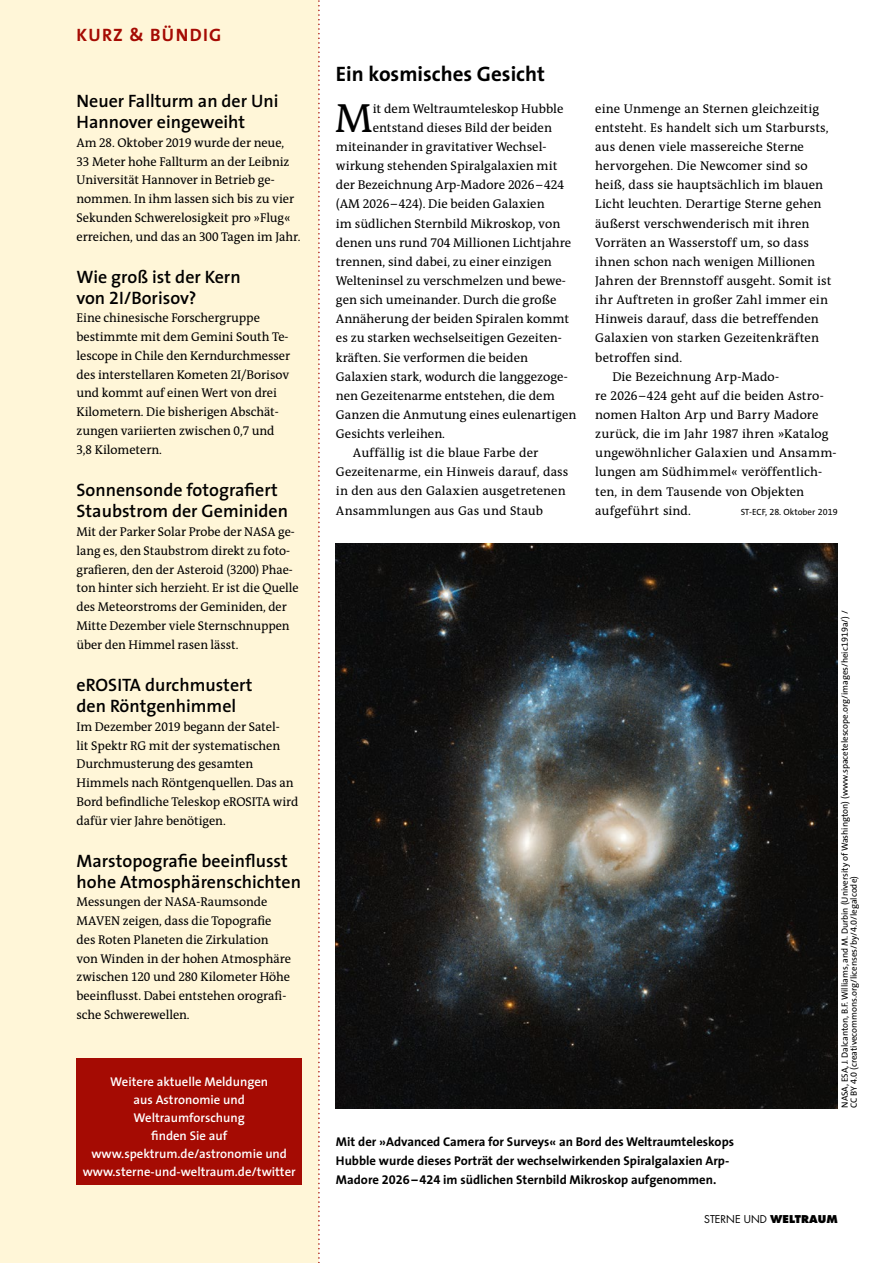
<style>
.page{position:relative;width:893px;height:1263px;background:#fff}
.page>*{position:absolute;margin:0;border:0;box-sizing:border-box;transform-origin:0 0}
.t1{font:41.1px "The Antiqua B5";color:#000}
.t2{font:700 21px "The Sans";color:#000}
.t3{font:600 18px/21px "The Sans";color:#000}
.t4{font:700 18px "The Sans";letter-spacing:.07em;color:#a50b03}
.t5{font:12.75px/18.8px "The Antiqua B5";letter-spacing:-.005em;color:#000}
.t6{font:700 12.75px/19.2px "The Sans";color:#000}
.t7{font:600 12.75px/18px "The Sans";color:#fff;text-align:center}
.t8{font:12.75px "The Antiqua B5";letter-spacing:.015em;color:#000}
.t9{font:10.5px "Futura";color:#000}
.t10{font:9px/9px "The Sans";color:#000}
.s1{font-family:"The Antiqua B5 c Caps"}
.s2{font-family:"The Sans Semi Bold Expert";font-weight:400}
.s3{font-family:"The Sans Expert"}
.s4{font-family:"The Sans Bold Expert";font-weight:400}
.s5{font-weight:800}
</style>
<div class="page">
<div style="left:0;top:0;width:319px;height:1263px;background:#fff6d8"></div>
<svg style="left:318px;top:0;width:2px;height:1263px"></svg>
<div style="left:77px;top:1058px;width:225px;height:126px;background:#a50b03"></div>
<img style="left:336px;top:543px;width:501px;height:565px">
<h3 class="t4" style="left:77px;top:24px;width:146px">KURZ &amp; BÜNDIG</h3>
<h3 class="t3" style="left:77px;top:91px;width:203px">Neuer Fallturm an der Uni<br>Hannover eingeweiht</h3>
<p class="t5" style="left:77px;top:134px;width:226px">Am <span class="s1">28</span>. Oktober <span class="s1">2019</span> wurde der neue,<br><span class="s1">33</span> Meter hohe Fallturm an der Leibniz Universität Hannover in Betrieb ge&shy;nommen. In ihm lassen sich bis zu vier Sekunden Schwerelosigkeit pro »Flug« erreichen, und das an <span class="s1">300</span> Tagen im Jahr.</p>
<h3 class="t3" style="left:77px;top:266px;width:166px">Wie groß ist der Kern von <span class="s2">2</span>I/Borisov?</h3>
<p class="t5" style="left:77px;top:309px;width:215px">Eine chinesische Forschergruppe bestimmte mit dem Gemini South Te&shy;lescope in Chile den Kerndurchmesser des interstellaren Kometen <span class="s1">2</span>I/Borisov und kommt auf einen Wert von drei Kilometern. Die bisherigen Abschät&shy;zungen variierten zwischen <span class="s1">0</span>,<span class="s1">7</span> und <span class="s1">3</span>,<span class="s1">8</span> Kilometern.</p>
<h3 class="t3" style="left:77px;top:480px;width:213px">Sonnensonde fotografiert<br>Staubstrom der Geminiden</h3>
<p class="t5" style="left:77px;top:523px;width:224px">Mit der Parker Solar Probe der NASA ge&shy;lang es, den Staubstrom direkt zu foto&shy;grafieren, den der Asteroid (<span class="s1">3200</span>) Phae&shy;ton hinter sich herzieht. Er ist die Quelle des Meteorstroms der Geminiden, der Mitte Dezember viele Sternschnuppen über den Himmel rasen lässt.</p>
<h3 class="t3" style="left:77px;top:675px;width:178px">eROSITA durchmustert den Röntgenhimmel</h3>
<p class="t5" style="left:77px;top:718px;width:223px">Im Dezember <span class="s1">2019</span> begann der Satel-<br>lit Spektr RG mit der systematischen Durchmusterung des gesamten Himmels nach Röntgenquellen. Das an Bord befindliche Teleskop eROSITA wird dafür vier Jahre benötigen.</p>
<h3 class="t3" style="left:77px;top:850px;width:226px">Marstopografie beeinflusst hohe Atmosphärenschichten</h3>
<p class="t5" style="left:77px;top:893px;width:216px">Messungen der NASA-Raumsonde MAVEN zeigen, dass die Topografie des Roten Planeten die Zirkulation von Winden in der hohen Atmosphäre zwischen <span class="s1">120</span> und <span class="s1">280</span> Kilometer Höhe beeinflusst. Dabei entstehen orografi&shy;sche Schwerewellen.</p>
<p class="t7" style="left:83px;top:1073px;width:215px">Weitere aktuelle Meldungen<br>aus Astronomie und<br>Weltraumforschung<br>finden Sie auf www.spektrum.de/astronomie und www.sterne-und-weltraum.de/twitter</p>
<h2 class="t2" style="left:336px;top:61px;width:211px">Ein kosmisches Gesicht</h2>
<h1 class="t1" style="left:335px;top:97px;width:40px">M</h1>
<p class="t5" style="left:373px;top:100px;width:192px">it dem Weltraumteleskop Hubble</p>
<p class="t5" style="left:373px;top:119px;width:181px">entstand dieses Bild der beiden</p>
<p class="t5" style="left:336px;top:138px;width:212px">miteinander in gravitativer Wechsel-</p>
<p class="t5" style="left:336px;top:157px;width:223px">wirkung stehenden Spiralgalaxien mit</p>
<p class="t5" style="left:336px;top:176px;width:230px">der Bezeichnung Arp-Madore <span class="s1">2026</span>–<span class="s1">424</span></p>
<p class="t5" style="left:336px;top:195px;width:210px">(AM <span class="s1">2026</span>–<span class="s1">424</span>). Die beiden Galaxien</p>
<p class="t5" style="left:336px;top:214px;width:226px">im südlichen Sternbild Mikroskop, von</p>
<p class="t5" style="left:336px;top:234px;width:237px">denen uns rund <span class="s1">704</span> Millionen Lichtjahre</p>
<p class="t5" style="left:336px;top:253px;width:217px">trennen, sind dabei, zu einer einzigen</p>
<p class="t5" style="left:336px;top:272px;width:231px">Welteninsel zu verschmelzen und bewe-</p>
<p class="t5" style="left:336px;top:291px;width:222px">gen sich umeinander. Durch die große</p>
<p class="t5" style="left:336px;top:310px;width:235px">Annäherung der beiden Spiralen kommt</p>
<p class="t5" style="left:336px;top:329px;width:226px">es zu starken wechselseitigen Gezeiten-</p>
<p class="t5" style="left:336px;top:348px;width:194px">kräften. Sie verformen die beiden</p>
<p class="t5" style="left:336px;top:367px;width:233px">Galaxien stark, wodurch die langgezoge-</p>
<p class="t5" style="left:336px;top:387px;width:220px">nen Gezeitenarme entstehen, die dem</p>
<p class="t5" style="left:336px;top:406px;width:242px">Ganzen die Anmutung eines eulenartigen</p>
<p class="t5" style="left:336px;top:425px;width:111px">Gesichts verleihen.</p>
<p class="t5" style="left:353px;top:444px;width:187px">Auffällig ist die blaue Farbe der</p>
<p class="t5" style="left:336px;top:463px;width:234px">Gezeitenarme, ein Hinweis darauf, dass</p>
<p class="t5" style="left:336px;top:482px;width:231px">in den aus den Galaxien ausgetretenen</p>
<p class="t5" style="left:336px;top:501px;width:209px">Ansammlungen aus Gas und Staub</p>
<p class="t5" style="left:595px;top:100px;width:225px">eine Unmenge an Sternen gleichzeitig</p>
<p class="t5" style="left:595px;top:119px;width:235px">entsteht. Es handelt sich um Starbursts,</p>
<p class="t5" style="left:595px;top:138px;width:210px">aus denen viele massereiche Sterne</p>
<p class="t5" style="left:595px;top:157px;width:214px">hervorgehen. Die Newcomer sind so</p>
<p class="t5" style="left:595px;top:176px;width:229px">heiß, dass sie hauptsächlich im blauen</p>
<p class="t5" style="left:595px;top:195px;width:228px">Licht leuchten. Derartige Sterne gehen</p>
<p class="t5" style="left:595px;top:214px;width:216px">äußerst verschwenderisch mit ihren</p>
<p class="t5" style="left:595px;top:234px;width:215px">Vorräten an Wasserstoff um, so dass</p>
<p class="t5" style="left:595px;top:253px;width:221px">ihnen schon nach wenigen Millionen</p>
<p class="t5" style="left:595px;top:272px;width:238px">Jahren der Brennstoff ausgeht. Somit ist</p>
<p class="t8" style="left:595px;top:293px;width:234px">ihr Auftreten in großer Zahl immer ein</p>
<p class="t5" style="left:595px;top:310px;width:225px">Hinweis darauf, dass die betreffenden</p>
<p class="t5" style="left:595px;top:329px;width:225px">Galaxien von starken Gezeitenkräften</p>
<p class="t5" style="left:595px;top:348px;width:88px">betroffen sind.</p>
<p class="t5" style="left:612px;top:368px;width:168px">Die Bezeichnung Arp-Mado-</p>
<p class="t5" style="left:595px;top:387px;width:230px">re <span class="s1">2026</span>–<span class="s1">424</span> geht auf die beiden Astro-</p>
<p class="t5" style="left:595px;top:406px;width:225px">nomen Halton Arp und Barry Madore</p>
<p class="t8" style="left:595px;top:427px;width:235px">zurück, die im Jahr <span class="s1">1987</span> ihren »Katalog</p>
<p class="t5" style="left:595px;top:444px;width:243px">ungewöhnlicher Galaxien und Ansamm-</p>
<p class="t5" style="left:595px;top:463px;width:228px">lungen am Südhimmel« veröffentlich-</p>
<p class="t5" style="left:595px;top:482px;width:210px">ten, in dem Tausende von Objekten</p>
<p class="t5" style="left:595px;top:502px;width:97px">aufgeführt sind.</p>
<p class="t10" style="left:741px;top:507px;width:99px">ST-ECF, <span class="s3">28</span>. Oktober <span class="s3">2019</span></p>
<p class="t10" style="left:840px;top:1108px;width:499px;rotate:-90deg">NASA, ESA, J. Dalcanton, B.F. Williams, and M. Durbin (University of Washington) (www.spacetelescope.org/images/heic<span class="s3">1919</span>a/) /<br>CC BY <span class="s3">4</span>.<span class="s3">0</span> (creativecommons.org/licenses/by/<span class="s3">4</span>.<span class="s3">0</span>/legalcode)</p>
<p class="t6" style="left:336px;top:1132px;width:400px">Mit der »Advanced Camera for Surveys« an Bord des Weltraumteleskops<br>Hubble wurde dieses Porträt der wechselwirkenden Spiralgalaxien Arp-<br>Madore <span class="s4">2026</span>–<span class="s4">424</span> im südlichen Sternbild Mikroskop aufgenommen.</p>
<p class="t9" style="left:704px;top:1212px;width:135px">STERNE UND <span class="s5">WELTRAUM</span></p>
</div>
